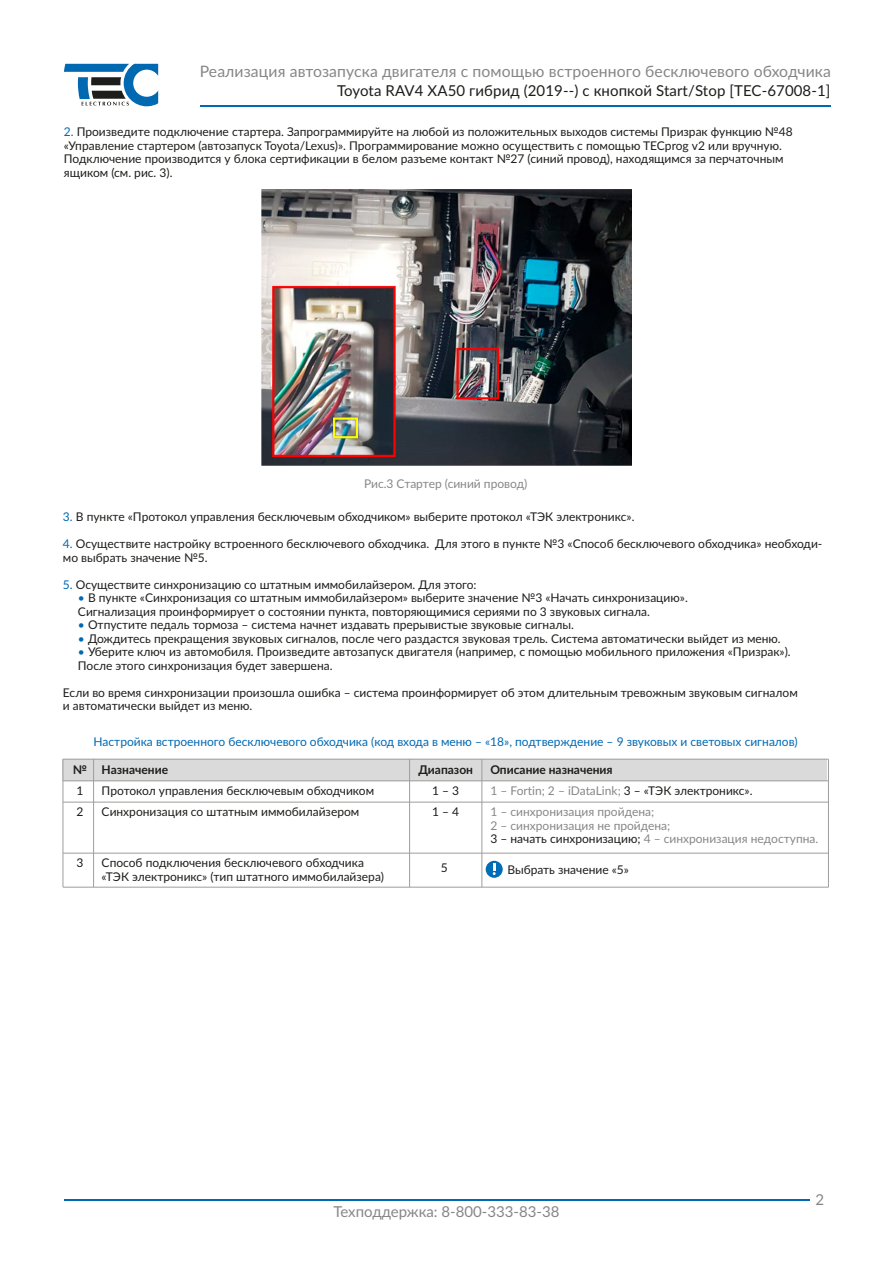
<style>
.page{position:relative;width:893px;height:1263px;background:#fff}
.page>*{position:absolute;margin:0;border:0;box-sizing:border-box;transform-origin:0 0}
.t1{font:15.75px "Lato";letter-spacing:.005em;color:#868686}
.t2{font:15px "Lato";letter-spacing:.005em;color:#1d1d1b}
.t3{font:15px "Lato";color:#868686}
.t4{font:12px/13.5px "Lato";color:#1d1d1b}
.t5{font:12px/13.5px "Lato";color:#878787}
.t6{font:12px "Lato";color:#0069b4}
.t7{font:700 12px "Lato";color:#1d1d1b}
.s1{color:#0069b4}
.s2{color:#0069b3}
.s3{color:#1d1d1b}
</style>
<div class="page">
<hr style="left:64px;top:1199px;width:745px;height:1px;background:#0069b3">
<svg style="left:64px;top:64px;width:94px;height:42px"></svg>
<hr style="left:201px;top:105px;width:630px;height:1px;background:#0069b3">
<img style="left:262px;top:189px;width:369px;height:277px">
<div style="left:63px;top:759px;width:764px;height:22px;background:#dadada"></div>
<hr style="left:63px;top:759px;width:765px;height:1px;background:#9d9d9c">
<hr style="left:63px;top:780px;width:765px;height:1px;background:#9d9d9c">
<hr style="left:63px;top:759px;width:1px;height:128px;background:#9d9d9c">
<hr style="left:409px;top:759px;width:1px;height:128px;background:#9d9d9c">
<hr style="left:482px;top:759px;width:1px;height:128px;background:#9d9d9c">
<hr style="left:828px;top:759px;width:1px;height:128px;background:#9d9d9c">
<hr style="left:93px;top:759px;width:1px;height:128px;background:#9d9d9c">
<hr style="left:63px;top:802px;width:765px;height:1px;background:#9d9d9c">
<hr style="left:63px;top:853px;width:765px;height:1px;background:#9d9d9c">
<hr style="left:63px;top:887px;width:765px;height:1px;background:#9d9d9c">
<div style="left:486px;top:861px;width:17px;height:17px;background:#006eb7;border-radius:50%"></div>
<svg style="left:493px;top:864px;width:3px;height:11px"></svg>
<h1 class="t1" style="left:200px;top:60px;width:633px">Реализация автозапуска двигателя с помощью встроенного бесключевого обходчика</h1>
<p class="t2" style="left:337px;top:80px;width:495px">Toyota RAV4 XA50 гибрид (2019--) с кнопкой Start/Stop [TEC-67008-1]</p>
<p class="t4" style="left:64px;top:125px;width:730px"><span class="s1">2.</span> Произведите подключение стартера. Запрограммируйте на любой из положительных выходов системы Призрак функцию №48 «Управление стартером (автозапуск Toyota/Lexus)». Программирование можно осуществить с помощью TECprog v2 или вручную.<br>Подключение производится у блока сертификации в белом разъеме контакт №27 (синий провод), находящимся за перчаточным ящиком (см. рис. 3).</p>
<p class="t5" style="left:364px;top:476px;width:165px">Рис.3 Стартер (синий провод)</p>
<p class="t4" style="left:63px;top:510px;width:573px"><span class="s1">3.</span> В пункте «Протокол управления бесключевым обходчиком» выберите протокол «ТЭК электроникс».</p>
<p class="t4" style="left:63px;top:537px;width:761px"><span class="s1">4.</span> Осуществите настройку встроенного бесключевого обходчика. Для этого в пункте №3 «Способ бесключевого обходчика» необходи&shy;мо выбрать значение №5.</p>
<p class="t4" style="left:63px;top:577px;width:415px"><span class="s1">5.</span> Осуществите синхронизацию со штатным иммобилайзером. Для этого:</p>
<p class="t4" style="left:78px;top:591px;width:611px"><span class="s2">•</span> В пункте «Синхронизация со штатным иммобилайзером» выберите значение №3 «Начать синхронизацию».<br>Сигнализация проинформирует о состоянии пункта, повторяющимися сериями по 3 звуковых сигнала.</p>
<p class="t4" style="left:78px;top:618px;width:497px"><span class="s2">•</span> Отпустите педаль тормоза – система начнет издавать прерывистые звуковые сигналы.</p>
<p class="t4" style="left:78px;top:631px;width:704px"><span class="s2">•</span> Дождитесь прекращения звуковых сигналов, после чего раздастся звуковая трель. Система автоматически выйдет из меню.</p>
<p class="t4" style="left:78px;top:645px;width:714px"><span class="s2">•</span> Уберите ключ из автомобиля. Произведите автозапуск двигателя (например, с помощью мобильного приложения «Призрак»).<br>После этого синхронизация будет завершена.</p>
<p class="t4" style="left:63px;top:685px;width:736px">Если во время синхронизации произошла ошибка – система проинформирует об этом длительным тревожным звуковым сигналом и автоматически выйдет из меню.</p>
<p class="t6" style="left:94px;top:733px;width:706px">Настройка встроенного бесключевого обходчика (код входа в меню – «18», подтверждение – 9 звуковых и световых сигналов)</p>
<p class="t7" style="left:73px;top:760px;width:97px">№ Назначение</p>
<p class="t7" style="left:418px;top:760px;width:56px">Диапазон</p>
<p class="t7" style="left:490px;top:760px;width:124px">Описание назначения</p>
<p class="t4" style="left:76px;top:783px;width:8px">1</p>
<p class="t4" style="left:102px;top:783px;width:274px">Протокол управления бесключевым обходчиком</p>
<p class="t4" style="left:432px;top:783px;width:29px">1 – 3</p>
<p class="t5" style="left:490px;top:783px;width:264px">1 – Fortin; 2 – iDataLink; <span class="s3">3 – «ТЭК электроникс».</span></p>
<p class="t4" style="left:76px;top:805px;width:8px">2</p>
<p class="t4" style="left:102px;top:805px;width:259px">Синхронизация со штатным иммобилайзером</p>
<p class="t4" style="left:432px;top:805px;width:29px">1 – 4</p>
<p class="t5" style="left:490px;top:805px;width:329px">1 – синхронизация пройдена;<br>2 – синхронизация не пройдена;<br><span class="s3">3 – начать синхронизацию;</span> 4 – синхронизация недоступна.</p>
<p class="t4" style="left:76px;top:856px;width:8px">3</p>
<p class="t4" style="left:102px;top:856px;width:284px">Способ подключения бесключевого обходчика «ТЭК электроникс» (тип штатного иммобилайзера)</p>
<p class="t4" style="left:441px;top:861px;width:8px">5</p>
<p class="t4" style="left:507px;top:862px;width:123px">Выбрать значение «5»</p>
<p class="t3" style="left:333px;top:1201px;width:228px">Техподдержка: 8-800-333-83-38</p>
<p class="t3" style="left:816px;top:1189px;width:10px">2</p>
</div>
